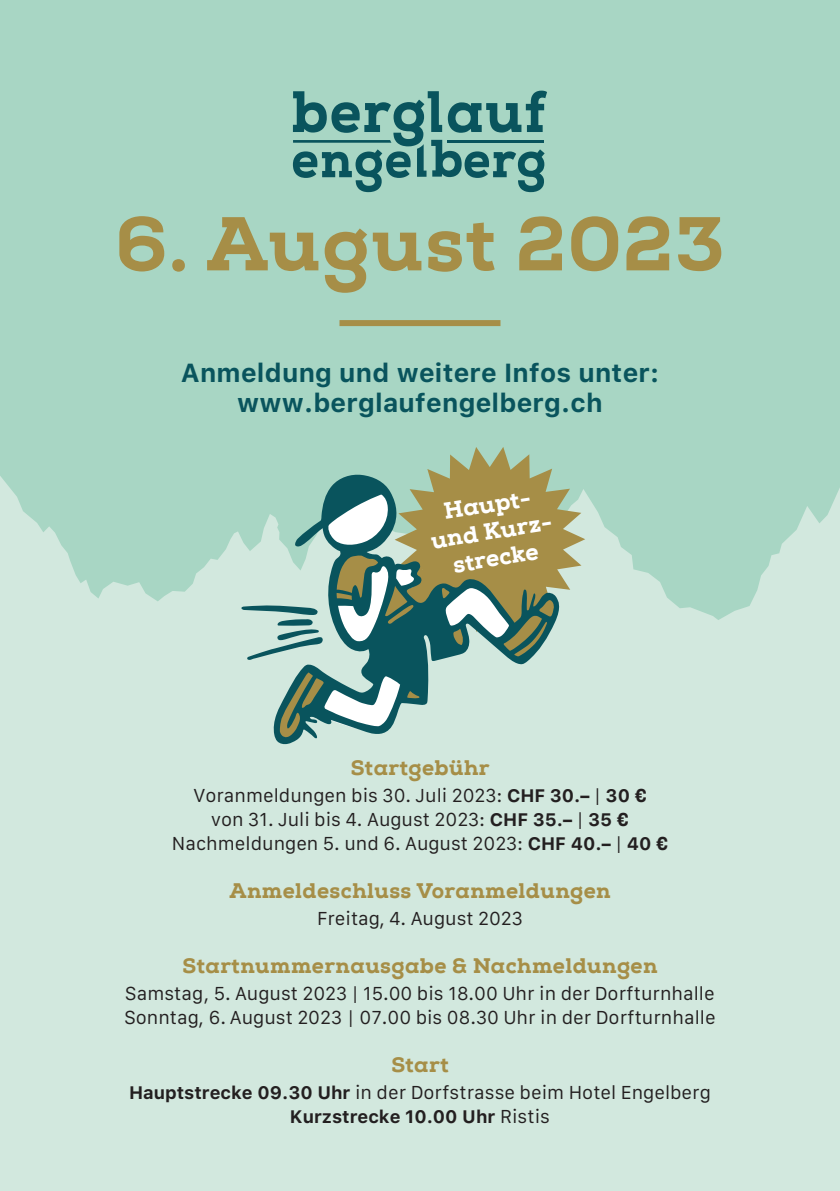
<style>
.page{position:relative;width:840px;height:1191px;background:#fff}
.page>*{position:absolute;margin:0;border:0;box-sizing:border-box;transform-origin:0 0}
.t1{font:800 76px "Nexa Slab";letter-spacing:.02em;color:#a68e47}
.t2{font:700 26px/30px "Galvji";letter-spacing:.01em;color:#09545d;text-align:center}
.t3{font:800 23px/27px "Nexa Slab";color:#fff;text-align:center}
.t4{font:800 21px "Nexa Slab";letter-spacing:.02em;color:#a68e47}
.t5{font:18px/24px "Galvji";color:#231f20;text-align:center}
.s1{font-weight:700}
</style>
<div class="page">
<div style="left:0;top:0;width:839px;height:1191px;background:#a8d6c4"></div>
<svg style="left:0;top:476px;width:839px;height:194px;fill:#d2e8de"></svg>
<div style="left:0;top:670px;width:839px;height:521px;background:#d2e8de"></div>
<svg style="left:293px;top:91px;width:253px;height:101px"></svg>
<div style="left:339px;top:320px;width:161px;height:6px;background:#a68e47"></div>
<svg style="left:241px;top:447px;width:344px;height:214px"></svg>
<svg style="left:273px;top:473px;width:289px;height:271px"></svg>
<h1 class="t1" style="left:115px;top:196px;width:610px">6. August 2023</h1>
<h2 class="t2" style="left:181px;top:358px;width:479px">Anmeldung und weitere Infos unter: www.berglaufengelberg.ch</h2>
<p class="t3" style="left:424px;top:501px;width:124px;rotate:-9deg">Haupt&shy;und Kurz&shy;strecke</p>
<p class="t4" style="left:350px;top:755px;width:140px">Startgebühr</p>
<p class="t5" style="left:172px;top:784px;width:497px">Voranmeldungen bis 30. Juli 2023: <span class="s1">CHF 30.–</span> | <span class="s1">30 €<br></span>von 31. Juli bis 4. August 2023: <span class="s1">CHF 35.–</span> | <span class="s1">35 €<br></span>Nachmeldungen 5. und 6. August 2023: <span class="s1">CHF 40.–</span> | <span class="s1">40 €</span></p>
<p class="t4" style="left:229px;top:878px;width:382px">Anmeldeschluss Voranmeldungen</p>
<p class="t5" style="left:317px;top:907px;width:207px">Freitag, 4. August 2023</p>
<p class="t4" style="left:182px;top:952px;width:476px">Startnummernausgabe &amp; Nachmeldungen</p>
<p class="t5" style="left:124px;top:982px;width:592px;text-align:left">Samstag, 5. August 2023 | 15.00 bis 18.00 Uhr in der Dorfturnhalle<br>Sonntag, 6. August 2023 | 07.00 bis 08.30 Uhr in der Dorfturnhalle</p>
<p class="t4" style="left:391px;top:1051px;width:59px">Start</p>
<p class="t5" style="left:129px;top:1081px;width:583px"><span class="s1">Hauptstrecke 09.30 Uhr</span> in der Dorfstrasse beim Hotel Engelberg<br><span class="s1">Kurzstrecke 10.00 Uhr</span> Ristis</p>
</div>
